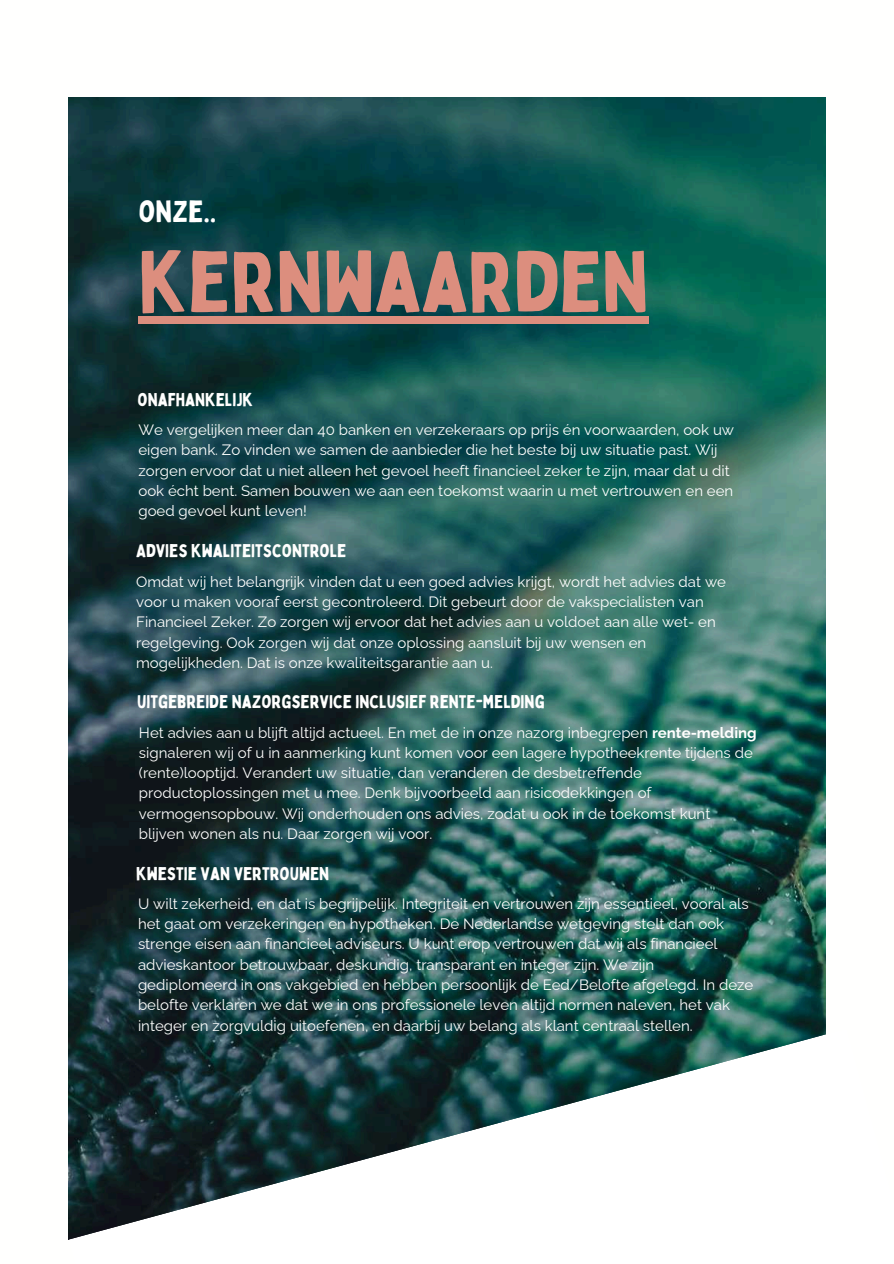
<style>
.page{position:relative;width:894px;height:1264px;background:#fff}
.page>*{position:absolute;margin:0;border:0;box-sizing:border-box;transform-origin:0 0}
.t1{font:84px "Bobby Jones";color:#dc8e7e}
.t2{font:30px "Bobby Jones";color:#fffffe}
.t3{font:18px "Bobby Jones";color:#fffffe}
.t4{font:15px/20.2px "Raleway";color:#fffffe}
.s1{font-weight:700}
</style>
<div class="page">
<img style="left:69px;top:97px;width:756px;height:931px">
<svg style="left:69px;top:1028px;width:757px;height:212px"></svg>
<div style="left:138px;top:316px;width:510px;height:8px;background:#dc8e7e"></div>
<h2 class="t2" style="left:138px;top:192px;width:79px">ONZE..</h2>
<h1 class="t1" style="left:138px;top:229px;width:511px">KERNWAARDEN</h1>
<p class="t3" style="left:137px;top:388px;width:117px">ONAFHANKELIJK</p>
<p class="t4" style="left:138px;top:420px;width:597px">We vergelijken meer dan 40 banken en verzekeraars op prijs én voorwaarden, ook uw eigen bank. Zo vinden we samen de aanbieder die het beste bij uw situatie past. Wij zorgen ervoor dat u niet alleen het gevoel heeft financieel zeker te zijn, maar dat u dit ook écht bent. Samen bouwen we aan een toekomst waarin u met vertrouwen en een goed gevoel kunt leven!</p>
<p class="t3" style="left:136px;top:539px;width:212px">ADVIES KWALITEITSCONTROLE</p>
<p class="t4" style="left:136px;top:571px;width:591px">Omdat wij het belangrijk vinden dat u een goed advies krijgt, wordt het advies dat we voor u maken vooraf eerst gecontroleerd. Dit gebeurt door de vakspecialisten van Financieel Zeker. Zo zorgen wij ervoor dat het advies aan u voldoet aan alle wet- en regelgeving. Ook zorgen wij dat onze oplossing aansluit bij uw wensen en mogelijkheden. Dat is onze kwaliteitsgarantie aan u.</p>
<p class="t3" style="left:137px;top:690px;width:409px">UITGEBREIDE NAZORGSERVICE INCLUSIEF RENTE-MELDING</p>
<p class="t4" style="left:139px;top:722px;width:619px">Het advies aan u blijft altijd actueel. En met de in onze nazorg inbegrepen <span class="s1">rente-melding </span>signaleren wij of u in aanmerking kunt komen voor een lagere hypotheekrente tijdens de (rente)looptijd. Verandert uw situatie, dan veranderen de desbetreffende productoplossingen met u mee. Denk bijvoorbeeld aan risicodekkingen of vermogensopbouw. Wij onderhouden ons advies, zodat u ook in de toekomst kunt blijven wonen als nu. Daar zorgen wij voor.</p>
<p class="t3" style="left:136px;top:862px;width:195px">KWESTIE VAN VERTROUWEN</p>
<p class="t4" style="left:138px;top:893px;width:616px">U wilt zekerheid, en dat is begrijpelijk. Integriteit en vertrouwen zijn essentieel, vooral als het gaat om verzekeringen en hypotheken. De Nederlandse wetgeving stelt dan ook strenge eisen aan financieel adviseurs. U kunt erop vertrouwen dat wij als financieel advieskantoor betrouwbaar, deskundig, transparant en integer zijn. We zijn gediplomeerd in ons vakgebied en hebben persoonlijk de Eed/Belofte afgelegd. In deze belofte verklaren we dat we in ons professionele leven altijd normen naleven, het vak integer en zorgvuldig uitoefenen, en daarbij uw belang als klant centraal stellen.</p>
</div>
